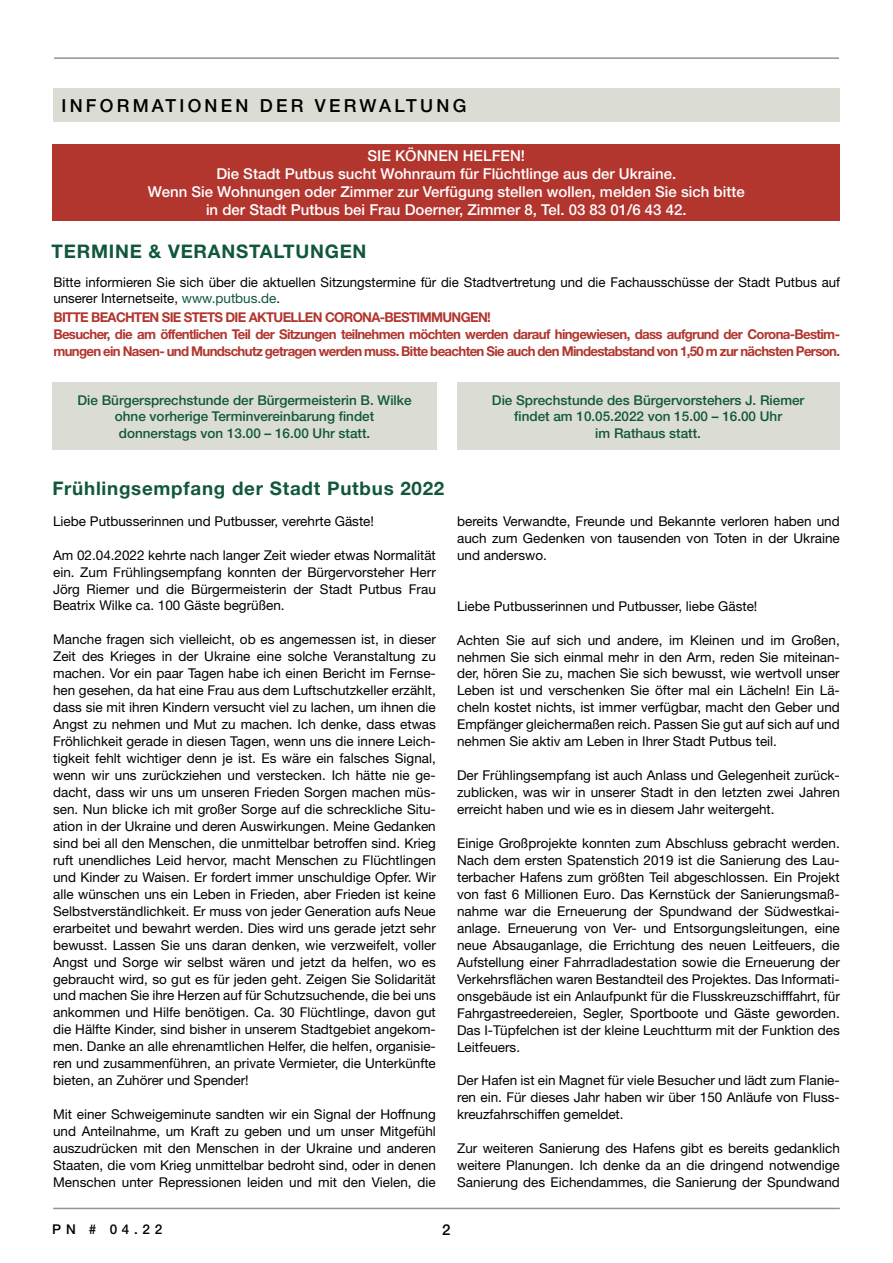
<style>
.page{position:relative;width:893px;height:1263px;background:#fff}
.page>*{position:absolute;margin:0;border:0;box-sizing:border-box;transform-origin:0 0}
.t1{font:700 18.75px "Helvetica Neue LT Std";letter-spacing:.04em;color:#11583b}
.t2{font:500 18px "Helvetica Neue LT Std";letter-spacing:.18em;color:#000}
.t3{font:500 15px/18px "Helvetica Neue LT Std";color:#fff;text-align:center}
.t4{font:500 15px "Helvetica Neue LT Std";color:#000}
.t5{font:13.5px/17px "Helvetica Neue LT Std";color:#000;text-align:justify}
.t6{font:700 13.5px/17px "Helvetica Neue LT Std";letter-spacing:-.05em;color:#b2352e}
.t7{font:500 13.5px/16.5px "Helvetica Neue LT Std";color:#11583b;text-align:center}
.t8{font:500 13.5px "Helvetica Neue LT Std";color:#000}
.s1{color:#11583b}
</style>
<div class="page">
<hr style="left:54px;top:57px;width:785px;height:2px;background:#949391">
<hr style="left:53px;top:1208px;width:787px;height:1px;background:#949391">
<div style="left:52px;top:382px;width:385px;height:68px;background:#dbdcd3"></div>
<div style="left:53px;top:88px;width:787px;height:34px;background:#dbdcd3"></div>
<div style="left:457px;top:382px;width:382px;height:68px;background:#dbdcd3"></div>
<div style="left:52px;top:144px;width:788px;height:77px;background:#b2352e"></div>
<h2 class="t2" style="left:62px;top:94px;width:406px">INFORMATIONEN DER VERWALTUNG</h2>
<p class="t3" style="left:148px;top:146px;width:598px">SIE KÖNNEN HELFEN!<br>Die Stadt Putbus sucht Wohnraum für Flüchtlinge aus der Ukraine.<br>Wenn Sie Wohnungen oder Zimmer zur Verfügung stellen wollen, melden Sie sich bitte in der Stadt Putbus bei Frau Doerner, Zimmer 8, Tel. 03 83 01/6 43 42.</p>
<h1 class="t1" style="left:52px;top:240px;width:316px">TERMINE &amp; VERANSTALTUNGEN</h1>
<p class="t5" style="left:53px;top:274px;width:788px;line-height:16.5px">Bitte informieren Sie sich über die aktuellen Sitzungstermine für die Stadtvertretung und die Fachausschüsse der Stadt Putbus auf unserer Internetseite, <span class="s1">www.putbus.de</span>.</p>
<p class="t6" style="left:53px;top:309px;width:788px">BITTE BEACHTEN SIE STETS DIE AKTUELLEN CORONA-BESTIMMUNGEN!<br>Besucher, die am öffentlichen Teil der Sitzungen teilnehmen möchten werden darauf hingewiesen, dass aufgrund der Corona-Bestim&shy;mungen ein Nasen- und Mundschutz getragen werden muss. Bitte beachten Sie auch den Mindestabstand von 1,50 m zur nächsten Person.</p>
<p class="t7" style="left:77px;top:391px;width:336px">Die Bürgersprechstunde der Bürgermeisterin B. Wilke ohne vorherige Terminvereinbarung findet donnerstags von 13.00 – 16.00 Uhr statt.</p>
<p class="t7" style="left:492px;top:391px;width:314px">Die Sprechstunde des Bürgervorstehers J. Riemer findet am 10.05.2022 von 15.00 – 16.00 Uhr<br>im Rathaus statt.</p>
<h1 class="t1" style="left:52px;top:477px;width:394px">Frühlingsempfang der Stadt Putbus 2022</h1>
<p class="t5" style="left:53px;top:512px;width:322px">Liebe Putbusserinnen und Putbusser, verehrte Gäste!</p>
<p class="t5" style="left:53px;top:546px;width:384px">Am 02.04.2022 kehrte nach langer Zeit wieder etwas Normalität ein. Zum Frühlingsempfang konnten der Bürgervorsteher Herr Jörg Riemer und die Bürgermeisterin der Stadt Putbus Frau Beatrix Wilke ca. 100 Gäste begrüßen.</p>
<p class="t5" style="left:53px;top:631px;width:384px">Manche fragen sich vielleicht, ob es angemessen ist, in dieser Zeit des Krieges in der Ukraine eine solche Veranstaltung zu machen. Vor ein paar Tagen habe ich einen Bericht im Fernse&shy;hen gesehen, da hat eine Frau aus dem Luftschutzkeller erzählt, dass sie mit ihren Kindern versucht viel zu lachen, um ihnen die Angst zu nehmen und Mut zu machen. Ich denke, dass etwas Fröhlichkeit gerade in diesen Tagen, wenn uns die innere Leich&shy;tigkeit fehlt wichtiger denn je ist. Es wäre ein falsches Signal, wenn wir uns zurückziehen und verstecken. Ich hätte nie ge&shy;dacht, dass wir uns um unseren Frieden Sorgen machen müs&shy;sen. Nun blicke ich mit großer Sorge auf die schreckliche Situ&shy;ation in der Ukraine und deren Auswirkungen. Meine Gedanken sind bei all den Menschen, die unmittelbar betroffen sind. Krieg ruft unendliches Leid hervor, macht Menschen zu Flüchtlingen und Kinder zu Waisen. Er fordert immer unschuldige Opfer. Wir alle wünschen uns ein Leben in Frieden, aber Frieden ist keine Selbstverständlichkeit. Er muss von jeder Generation aufs Neue erarbeitet und bewahrt werden. Dies wird uns gerade jetzt sehr bewusst. Lassen Sie uns daran denken, wie verzweifelt, voller Angst und Sorge wir selbst wären und jetzt da helfen, wo es gebraucht wird, so gut es für jeden geht. Zeigen Sie Solidarität und machen Sie ihre Herzen auf für Schutzsuchende, die bei uns ankommen und Hilfe benötigen. Ca. 30 Flüchtlinge, davon gut die Hälfte Kinder, sind bisher in unserem Stadtgebiet angekom&shy;men. Danke an alle ehrenamtlichen Helfer, die helfen, organisie&shy;ren und zusammenführen, an private Vermieter, die Unterkünfte bieten, an Zuhörer und Spender!</p>
<p class="t5" style="left:53px;top:1106px;width:384px">Mit einer Schweigeminute sandten wir ein Signal der Hoffnung und Anteilnahme, um Kraft zu geben und um unser Mitgefühl auszudrücken mit den Menschen in der Ukraine und anderen Staaten, die vom Krieg unmittelbar bedroht sind, oder in denen Menschen unter Repressionen leiden und mit den Vielen, die</p>
<p class="t5" style="left:457px;top:512px;width:384px">bereits Verwandte, Freunde und Bekannte verloren haben und auch zum Gedenken von tausenden von Toten in der Ukraine und anderswo.</p>
<p class="t5" style="left:457px;top:597px;width:302px">Liebe Putbusserinnen und Putbusser, liebe Gäste!</p>
<p class="t5" style="left:457px;top:631px;width:384px">Achten Sie auf sich und andere, im Kleinen und im Großen, nehmen Sie sich einmal mehr in den Arm, reden Sie miteinan&shy;der, hören Sie zu, machen Sie sich bewusst, wie wertvoll unser Leben ist und verschenken Sie öfter mal ein Lächeln! Ein Lä&shy;cheln kostet nichts, ist immer verfügbar, macht den Geber und Empfänger gleichermaßen reich. Passen Sie gut auf sich auf und nehmen Sie aktiv am Leben in Ihrer Stadt Putbus teil.</p>
<p class="t5" style="left:457px;top:767px;width:384px">Der Frühlingsempfang ist auch Anlass und Gelegenheit zurück&shy;zublicken, was wir in unserer Stadt in den letzten zwei Jahren erreicht haben und wie es in diesem Jahr weitergeht.</p>
<p class="t5" style="left:457px;top:834px;width:384px">Einige Großprojekte konnten zum Abschluss gebracht werden.<br>Nach dem ersten Spatenstich 2019 ist die Sanierung des Lau&shy;terbacher Hafens zum größten Teil abgeschlossen. Ein Projekt von fast 6 Millionen Euro. Das Kernstück der Sanierungsmaß&shy;nahme war die Erneuerung der Spundwand der Südwestkai&shy;anlage. Erneuerung von Ver- und Entsorgungsleitungen, eine neue Absauganlage, die Errichtung des neuen Leitfeuers, die Aufstellung einer Fahrradladestation sowie die Erneuerung der Verkehrsflächen waren Bestandteil des Projektes. Das Informati&shy;onsgebäude ist ein Anlaufpunkt für die Flusskreuzschifffahrt, für Fahrgastreedereien, Segler, Sportboote und Gäste geworden.<br>Das I-Tüpfelchen ist der kleine Leuchtturm mit der Funktion des Leitfeuers.</p>
<p class="t5" style="left:457px;top:1072px;width:384px">Der Hafen ist ein Magnet für viele Besucher und lädt zum Flanie&shy;ren ein. Für dieses Jahr haben wir über 150 Anläufe von Fluss&shy;kreuzfahrschiffen gemeldet.</p>
<p class="t5" style="left:457px;top:1140px;width:384px">Zur weiteren Sanierung des Hafens gibt es bereits gedanklich weitere Planungen. Ich denke da an die dringend notwendige Sanierung des Eichendammes, die Sanierung der Spundwand</p>
<p class="t8" style="left:52px;top:1221px;width:112px">PN # 04.22</p>
<p class="t4" style="left:442px;top:1221px;width:10px">2</p>
</div>
